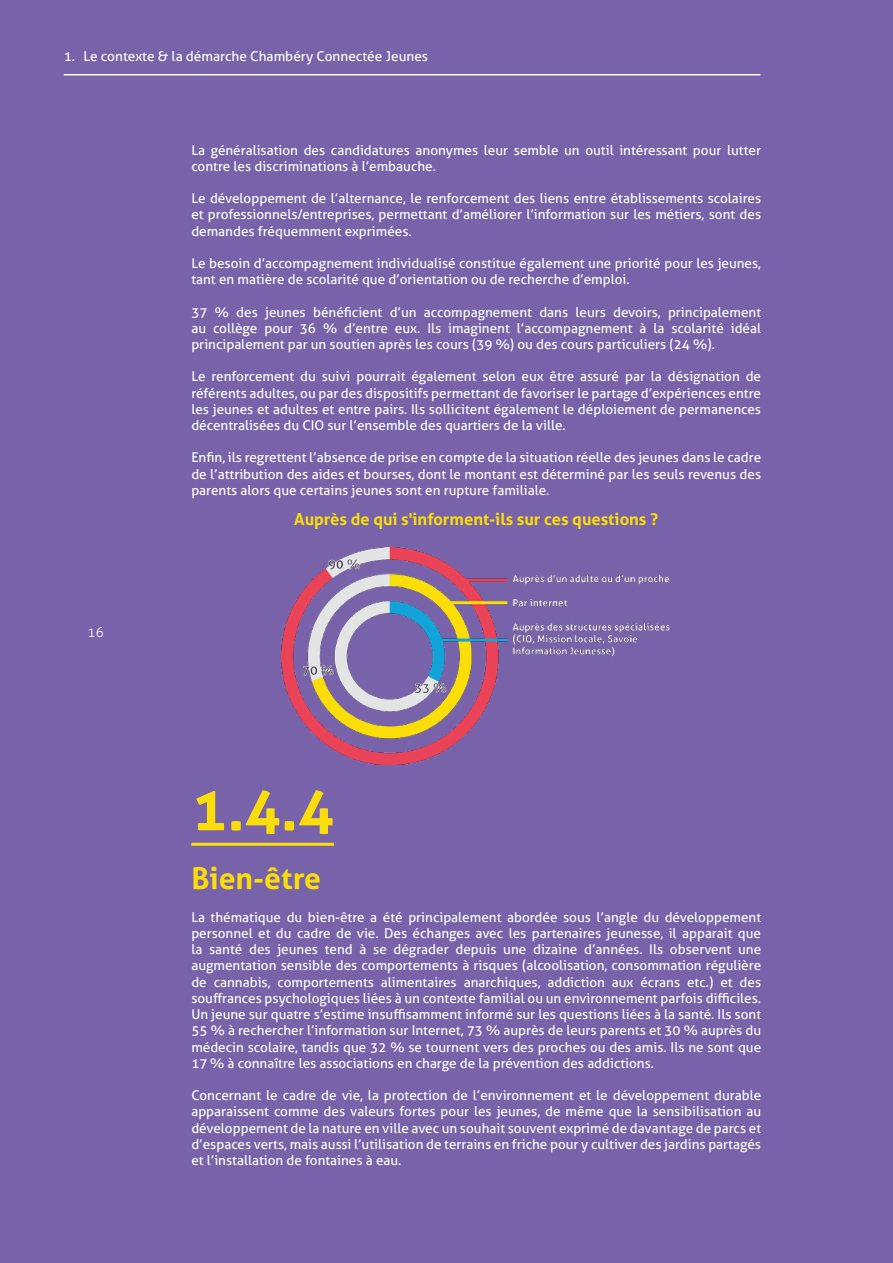
<style>
.page{position:relative;width:893px;height:1263px;background:#7862a9}
.page>*{position:absolute;margin:0;border:0;box-sizing:border-box;transform-origin:0 0}
.t1{font:700 60px "Aller";color:#fadd0b}
.t2{font:700 30px "Aller";color:#fadd0b}
.t3{font:700 16.5px "Aller";color:#fadd0b}
.t4{font:13.65px "Aller";color:#fff}
.t5{font:13.5px/16.2px "Aller";color:#fff;text-align:justify}
.t6{font:300 13.5px "Aller";color:#fff}
</style>
<div class="page">
<hr style="left:64px;top:74px;width:696px;height:1px;background:#fff">
<hr style="left:191px;top:843px;width:143px;height:3px;background:#fadd0b">
<img style="left:281px;top:547px;width:389px;height:217px">
<p class="t4" style="left:64px;top:48px;width:366px">1. Le contexte &amp; la démarche Chambéry Connectée Jeunes</p>
<p class="t5" style="left:191px;top:142px;width:571px">La généralisation des candidatures anonymes leur semble un outil intéressant pour lutter contre les discriminations à l’embauche.</p>
<p class="t5" style="left:191px;top:190px;width:571px">Le développement de l’alternance, le renforcement des liens entre établissements scolaires et professionnels/entreprises, permettant d’améliorer l’information sur les métiers, sont des demandes fréquemment exprimées.</p>
<p class="t5" style="left:191px;top:255px;width:571px">Le besoin d’accompagnement individualisé constitue également une priorité pour les jeunes, tant en matière de scolarité que d’orientation ou de recherche d’emploi.</p>
<p class="t5" style="left:191px;top:304px;width:571px">37 % des jeunes bénéficient d’un accompagnement dans leurs devoirs, principalement au collège pour 36 % d’entre eux. Ils imaginent l’accompagnement à la scolarité idéal principalement par un soutien après les cours (39 %) ou des cours particuliers (24 %).</p>
<p class="t5" style="left:191px;top:368px;width:571px">Le renforcement du suivi pourrait également selon eux être assuré par la désignation de référents adultes, ou par des dispositifs permettant de favoriser le partage d’expériences entre les jeunes et adultes et entre pairs. Ils sollicitent également le déploiement de permanences décentralisées du CIO sur l’ensemble des quartiers de la ville.</p>
<p class="t5" style="left:191px;top:449px;width:571px">Enfin, ils regrettent l’absence de prise en compte de la situation réelle des jeunes dans le cadre de l’attribution des aides et bourses, dont le montant est déterminé par les seuls revenus des parents alors que certains jeunes sont en rupture familiale.</p>
<p class="t6" style="left:88px;top:624px;width:18px">16</p>
<p class="t3" style="left:294px;top:509px;width:366px">Auprès de qui s'informent-ils sur ces questions ?</p>
<h1 class="t1" style="left:191px;top:772px;width:144px">1.4.4</h1>
<h2 class="t2" style="left:191px;top:860px;width:131px">Bien-être</h2>
<p class="t5" style="left:191px;top:909px;width:571px">La thématique du bien-être a été principalement abordée sous l’angle du développement personnel et du cadre de vie. Des échanges avec les partenaires jeunesse, il apparait que la santé des jeunes tend à se dégrader depuis une dizaine d’années. Ils observent une augmentation sensible des comportements à risques (alcoolisation, consommation régulière de cannabis, comportements alimentaires anarchiques, addiction aux écrans etc.) et des souffrances psychologiques liées à un contexte familial ou un environnement parfois difficiles.<br>Un jeune sur quatre s’estime insuffisamment informé sur les questions liées à la santé. Ils sont 55 % à rechercher l’information sur Internet, 73 % auprès de leurs parents et 30 % auprès du médecin scolaire, tandis que 32 % se tournent vers des proches ou des amis. Ils ne sont que 17 % à connaître les associations en charge de la prévention des addictions.</p>
<p class="t5" style="left:191px;top:1087px;width:571px">Concernant le cadre de vie, la protection de l’environnement et le développement durable apparaissent comme des valeurs fortes pour les jeunes, de même que la sensibilisation au développement de la nature en ville avec un souhait souvent exprimé de davantage de parcs et d’espaces verts, mais aussi l’utilisation de terrains en friche pour y cultiver des jardins partagés et l’installation de fontaines à eau.</p>
</div>
